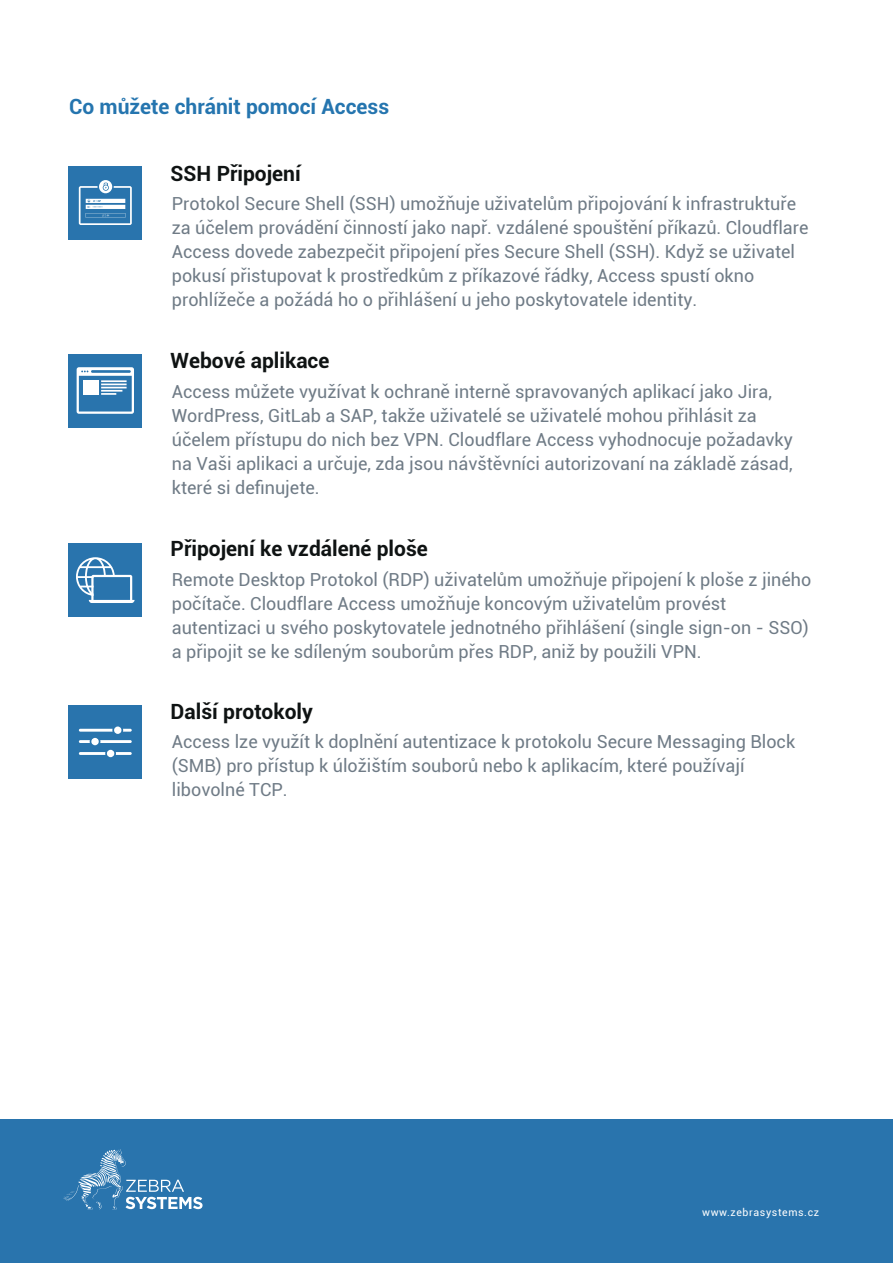
<style>
.page{position:relative;width:893px;height:1263px;background:#fff}
.page>*{position:absolute;margin:0;border:0;box-sizing:border-box;transform-origin:0 0}
.t1{font:700 21px "Roboto";color:#0f1313}
.t2{font:700 21px "Roboto";color:#2575af}
.t3{font:18px/24px "Roboto";color:#6f7b86}
.t4{font:10.5px "Roboto";letter-spacing:.06em;color:#fff}
</style>
<div class="page">
<div style="left:68px;top:354px;width:74px;height:73px;background:#2974ad"></div>
<svg style="left:77px;top:367px;width:57px;height:47px"></svg>
<div style="left:83px;top:380px;width:16px;height:14px;background:#fff"></div>
<div style="left:68px;top:543px;width:74px;height:74px;background:#2974ad"></div>
<svg style="left:76px;top:557px;width:59px;height:46px"></svg>
<div style="left:68px;top:705px;width:74px;height:74px;background:#2974ad"></div>
<svg style="left:79px;top:726px;width:53px;height:31px"></svg>
<div style="left:68px;top:166px;width:74px;height:73px;background:#2974ad"></div>
<svg style="left:79px;top:180px;width:53px;height:45px"></svg>
<div style="left:0;top:1119px;width:893px;height:144px;background:#2974ad"></div>
<svg style="left:63px;top:1149px;width:140px;height:60px"></svg>
<p class="t2" style="left:69px;top:92px;width:322px">Co můžete chránit pomocí Access</p>
<p class="t1" style="left:171px;top:159px;width:132px">SSH Připojení</p>
<p class="t3" style="left:172px;top:191px;width:638px">Protokol Secure Shell (SSH) umožňuje uživatelům připojování k infrastruktuře za účelem provádění činností jako např. vzdálené spouštění příkazů. Cloudflare Access dovede zabezpečit připojení přes Secure Shell (SSH). Když se uživatel pokusí přistupovat k prostředkům z příkazové řádky, Access spustí okno prohlížeče a požádá ho o přihlášení u jeho poskytovatele identity.</p>
<p class="t1" style="left:171px;top:346px;width:160px">Webové aplikace</p>
<p class="t3" style="left:172px;top:379px;width:623px">Access můžete využívat k ochraně interně spravovaných aplikací jako Jira, WordPress, GitLab a SAP, takže uživatelé se uživatelé mohou přihlásit za účelem přístupu do nich bez VPN. Cloudflare Access vyhodnocuje požadavky na Vaši aplikaci a určuje, zda jsou návštěvníci autorizovaní na základě zásad, které si definujete.</p>
<p class="t1" style="left:171px;top:534px;width:259px">Připojení ke vzdálené ploše</p>
<p class="t3" style="left:172px;top:567px;width:641px">Remote Desktop Protokol (RDP) uživatelům umožňuje připojení k ploše z jiného počítače. Cloudflare Access umožňuje koncovým uživatelům provést autentizaci u svého poskytovatele jednotného přihlášení (single sign-on - SSO) a připojit se ke sdíleným souborům přes RDP, aniž by použili VPN.</p>
<p class="t1" style="left:171px;top:696px;width:144px">Další protokoly</p>
<p class="t3" style="left:172px;top:729px;width:625px">Access lze využít k doplnění autentizace k protokolu Secure Messaging Block (SMB) pro přístup k úložištím souborů nebo k aplikacím, které používají libovolné TCP.</p>
<p class="t4" style="left:702px;top:1204px;width:119px">www.zebrasystems.cz</p>
</div>
